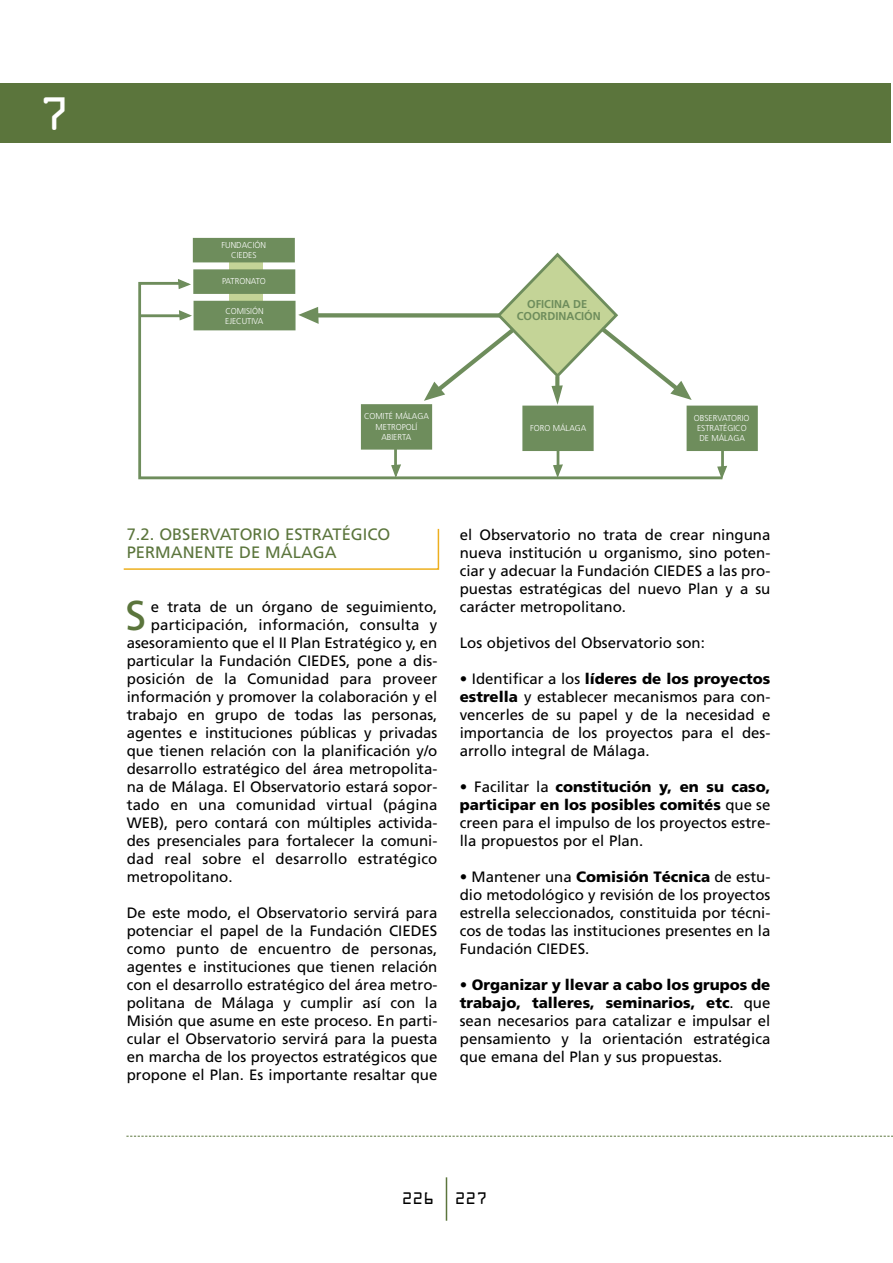
<style>
.page{position:relative;width:893px;height:1263px;background:#fff}
.page>*{position:absolute;margin:0;border:0;box-sizing:border-box;transform-origin:0 0}
.t1{font:42px "OCRA";color:#fff}
.t2{font:41.55px "Frutiger";color:#5b753c}
.t3{font:16.5px/18px "Frutiger";color:#5b753c}
.t4{font:15px/18px "Frutiger";color:#000;text-align:justify}
.t5{font:15px "OCRA";color:#000}
.t6{font:700 11.4px/12px "Frutiger";color:#6e8d5c;text-align:center}
.t7{font:300 8.55px/10.2px "Frutiger";color:#fff;text-align:center}
.s1{font-weight:900}
</style>
<div class="page">
<hr style="left:446px;top:1177px;width:1px;height:44px;background:#5b753c">
<div style="left:0;top:84px;width:890px;height:59px;background:#5b753c"></div>
<svg style="left:126px;top:1136px;width:766px;height:1px"></svg>
<svg style="left:123px;top:528px;width:317px;height:42px"></svg>
<div style="left:229px;top:254px;width:33px;height:63px;background:#c4d497"></div>
<svg style="left:530px;top:252px;width:55px;height:29px"></svg>
<div style="left:688px;top:408px;width:67px;height:41px;background:#6e8d5c"></div>
<div style="left:686px;top:406px;width:71px;height:45px;border:4px solid #6e8d5c"></div>
<div style="left:195px;top:272px;width:98px;height:20px;background:#6e8d5c"></div>
<div style="left:193px;top:269px;width:102px;height:25px;border:4px solid #6e8d5c"></div>
<div style="left:195px;top:240px;width:98px;height:20px;background:#6e8d5c"></div>
<div style="left:193px;top:238px;width:102px;height:24px;border:4px solid #6e8d5c"></div>
<svg style="left:138px;top:281px;width:587px;height:198px"></svg>
<svg style="left:552px;top:464px;width:12px;height:16px"></svg>
<svg style="left:716px;top:465px;width:11px;height:14px"></svg>
<hr style="left:556px;top:444px;width:3px;height:24px;background:#6e8d5c">
<svg style="left:390px;top:464px;width:12px;height:16px"></svg>
<div style="left:363px;top:406px;width:67px;height:41px;background:#6e8d5c"></div>
<div style="left:361px;top:404px;width:71px;height:46px;border:4px solid #6e8d5c"></div>
<hr style="left:394px;top:448px;width:3px;height:18px;background:#6e8d5c">
<hr style="left:139px;top:314px;width:42px;height:3px;background:#6e8d5c">
<svg style="left:178px;top:309px;width:16px;height:12px"></svg>
<svg style="left:177px;top:279px;width:16px;height:11px"></svg>
<hr style="left:721px;top:448px;width:3px;height:22px;background:#6e8d5c">
<h1 class="t1" style="left:39px;top:99px;width:32px">7</h1>
<p class="t7" style="left:221px;top:240px;width:46px">FUNDACIÓN<br>CIEDES</p>
<p class="t7" style="left:222px;top:277px;width:45px">PATRONATO</p>
<p class="t7" style="left:225px;top:306px;width:40px;text-align:left">COMISIÓN<br>EJECUTIVA</p>
<p class="t6" style="left:516px;top:298px;width:86px">OFICINA DE<br>COORDINACIÓN</p>
<p class="t7" style="left:364px;top:412px;width:66px">COMITÉ MÁLAGA<br>METROPOLÍ<br>ABIERTA</p>
<p class="t7" style="left:530px;top:424px;width:58px">FORO MÁLAGA</p>
<p class="t7" style="left:694px;top:413px;width:57px">OBSERVATORIO<br>ESTRATÉGICO<br>DE MÁLAGA</p>
<p class="t3" style="left:127px;top:527px;width:265px">7.2. OBSERVATORIO ESTRATÉGICO<br>PERMANENTE DE MÁLAGA</p>
<h2 class="t2" style="left:125px;top:599px;width:22px">S</h2>
<p class="t4" style="left:151px;top:599px;width:288px">e trata de un órgano de seguimiento,</p>
<p class="t4" style="left:151px;top:617px;width:288px">participación, información, consulta y</p>
<p class="t4" style="left:127px;top:635px;width:312px">asesoramiento que el II Plan Estratégico y, en</p>
<p class="t4" style="left:127px;top:653px;width:312px">particular la Fundación CIEDES, pone a dis-</p>
<p class="t4" style="left:127px;top:671px;width:312px">posición de la Comunidad para proveer</p>
<p class="t4" style="left:127px;top:689px;width:312px">información y promover la colaboración y el</p>
<p class="t4" style="left:127px;top:707px;width:312px">trabajo en grupo de todas las personas,</p>
<p class="t4" style="left:127px;top:725px;width:312px">agentes e instituciones públicas y privadas</p>
<p class="t4" style="left:127px;top:743px;width:312px">que tienen relación con la planificación y/o</p>
<p class="t4" style="left:127px;top:761px;width:312px">desarrollo estratégico del área metropolita-</p>
<p class="t4" style="left:127px;top:779px;width:312px">na de Málaga. El Observatorio estará sopor-</p>
<p class="t4" style="left:127px;top:797px;width:312px">tado en una comunidad virtual (página</p>
<p class="t4" style="left:127px;top:815px;width:312px">WEB), pero contará con múltiples activida-</p>
<p class="t4" style="left:127px;top:833px;width:312px">des presenciales para fortalecer la comuni-</p>
<p class="t4" style="left:127px;top:851px;width:312px">dad real sobre el desarrollo estratégico</p>
<p class="t4" style="left:127px;top:869px;width:107px">metropolitano.</p>
<p class="t4" style="left:127px;top:905px;width:312px">De este modo, el Observatorio servirá para potenciar el papel de la Fundación CIEDES como punto de encuentro de personas, agentes e instituciones que tienen relación con el desarrollo estratégico del área metro&shy;politana de Málaga y cumplir así con la Misión que asume en este proceso. En parti&shy;cular el Observatorio servirá para la puesta en marcha de los proyectos estratégicos que propone el Plan. Es importante resaltar que</p>
<p class="t4" style="left:460px;top:527px;width:312px">el Observatorio no trata de crear ninguna nueva institución u organismo, sino poten&shy;ciar y adecuar la Fundación CIEDES a las pro&shy;puestas estratégicas del nuevo Plan y a su carácter metropolitano.</p>
<p class="t4" style="left:460px;top:635px;width:247px">Los objetivos del Observatorio son:</p>
<p class="t4" style="left:460px;top:671px;width:312px">• Identificar a los <span class="s1">líderes de los proyectos estrella</span> y establecer mecanismos para con&shy;vencerles de su papel y de la necesidad e importancia de los proyectos para el des&shy;arrollo integral de Málaga.</p>
<p class="t4" style="left:460px;top:779px;width:312px">• Facilitar la <span class="s1">constitución y, en su caso, participar en los posibles comités</span> que se creen para el impulso de los proyectos estre&shy;lla propuestos por el Plan.</p>
<p class="t4" style="left:460px;top:869px;width:312px">• Mantener una <span class="s1">Comisión Técnica</span> de estu&shy;dio metodológico y revisión de los proyectos estrella seleccionados, constituida por técni&shy;cos de todas las instituciones presentes en la Fundación CIEDES.</p>
<p class="t4" style="left:460px;top:977px;width:312px"><span class="s1">• Organizar y llevar a cabo los grupos de trabajo, talleres, seminarios, etc</span>. que sean necesarios para catalizar e impulsar el pensamiento y la orientación estratégica que emana del Plan y sus propuestas.</p>
<p class="t5" style="left:402px;top:1193px;width:34px">226</p>
<p class="t5" style="left:455px;top:1193px;width:34px">227</p>
</div>
